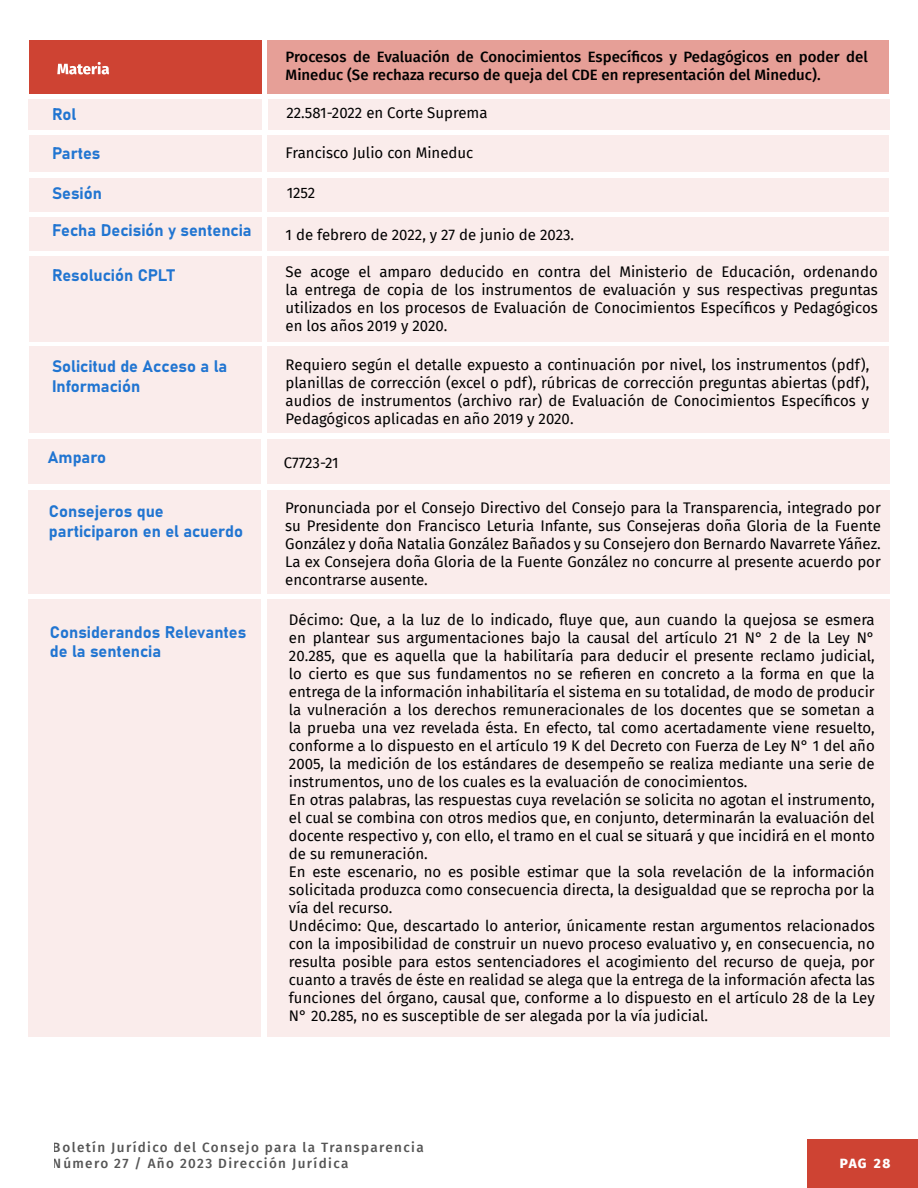
<style>
.page{position:relative;width:918px;height:1188px;background:#fff}
.page>*{position:absolute;margin:0;border:0;box-sizing:border-box;transform-origin:0 0}
.t1{font:16.5px/19.8px "Bahnschrift";color:#2175d1}
.t2{font:15px/18px "Fira Sans";color:#000;text-align:justify}
.t3{font:500 15px/18px "Fira Sans";color:#000}
.t4{font:500 13.5px/16.2px "Fira Sans";letter-spacing:.1em;color:#000}
.t5{font:800 13.5px "Fira Sans";color:#fff}
</style>
<div class="page">
<div style="left:807px;top:1140px;width:111px;height:48px;background:#ce4333"></div>
<div style="left:30px;top:40px;width:232px;height:54px;background:#ce4333"></div>
<div style="left:267px;top:40px;width:622px;height:54px;background:#e69f97"></div>
<svg style="left:57px;top:62px;width:52px;height:12px"></svg>
<div style="left:28px;top:99px;width:234px;height:31px;background:#faeceb"></div>
<div style="left:268px;top:99px;width:622px;height:31px;background:#faeceb"></div>
<div style="left:29px;top:135px;width:232px;height:36px;background:#faeceb"></div>
<div style="left:267px;top:135px;width:622px;height:36px;background:#faeceb"></div>
<div style="left:29px;top:179px;width:232px;height:33px;background:#faeceb"></div>
<div style="left:267px;top:179px;width:622px;height:33px;background:#faeceb"></div>
<div style="left:29px;top:256px;width:232px;height:86px;background:#faeceb"></div>
<div style="left:267px;top:256px;width:622px;height:86px;background:#faeceb"></div>
<div style="left:29px;top:218px;width:232px;height:33px;background:#faeceb"></div>
<div style="left:267px;top:218px;width:622px;height:33px;background:#faeceb"></div>
<div style="left:29px;top:347px;width:232px;height:86px;background:#faeceb"></div>
<div style="left:267px;top:347px;width:622px;height:86px;background:#faeceb"></div>
<div style="left:29px;top:491px;width:232px;height:103px;background:#faeceb"></div>
<div style="left:267px;top:491px;width:622px;height:103px;background:#faeceb"></div>
<div style="left:29px;top:439px;width:232px;height:44px;background:#faeceb"></div>
<div style="left:267px;top:439px;width:622px;height:44px;background:#faeceb"></div>
<div style="left:29px;top:599px;width:232px;height:438px;background:#faeceb"></div>
<div style="left:267px;top:599px;width:622px;height:438px;background:#faeceb"></div>
<p class="t1" style="left:52px;top:103px;width:26px">Rol</p>
<p class="t1" style="left:52px;top:142px;width:50px">Partes</p>
<p class="t1" style="left:52px;top:183px;width:51px">Sesión</p>
<p class="t1" style="left:52px;top:219px;width:201px">Fecha Decisión y sentencia</p>
<p class="t1" style="left:52px;top:264px;width:124px">Resolución CPLT</p>
<p class="t1" style="left:52px;top:355px;width:177px">Solicitud de Acceso a la<br>Información</p>
<p class="t3" style="left:286px;top:47px;width:584px">Procesos de Evaluación de Conocimientos Específicos y Pedagógicos en poder del<br>Mineduc (Se rechaza recurso de queja del CDE en representación del Mineduc).</p>
<p class="t2" style="left:286px;top:103px;width:203px">22.581-2022 en Corte Suprema</p>
<p class="t2" style="left:286px;top:143px;width:189px">Francisco Julio con Mineduc</p>
<p class="t2" style="left:287px;top:184px;width:30px">1252</p>
<p class="t2" style="left:286px;top:225px;width:290px">1 de febrero de 2022, y 27 de junio de 2023.</p>
<p class="t2" style="left:286px;top:263px;width:594px">Se acoge el amparo deducido en contra del Ministerio de Educación, ordenando la entrega de copia de los instrumentos de evaluación y sus respectivas preguntas utilizados en los procesos de Evaluación de Conocimientos Específicos y Pedagógicos en los años 2019 y 2020.</p>
<p class="t2" style="left:286px;top:355px;width:585px">Requiero según el detalle expuesto a continuación por nivel, los instrumentos (pdf), planillas de corrección (excel o pdf), rúbricas de corrección preguntas abiertas (pdf), audios de instrumentos (archivo rar) de Evaluación de Conocimientos Específicos y Pedagógicos aplicadas en año 2019 y 2020.</p>
<p class="t1" style="left:48px;top:446px;width:60px">Amparo</p>
<p class="t2" style="left:284px;top:453px;width:56px">C7723-21</p>
<p class="t1" style="left:49px;top:500px;width:196px">Consejeros que participaron en el acuerdo</p>
<p class="t1" style="left:50px;top:621px;width:198px">Considerandos Relevantes de la sentencia</p>
<p class="t2" style="left:285px;top:499px;width:597px">Pronunciada por el Consejo Directivo del Consejo para la Transparencia, integrado por su Presidente don Francisco Leturia Infante, sus Consejeras doña Gloria de la Fuente González y doña Natalia González Bañados y su Consejero don Bernardo Navarrete Yáñez.<br>La ex Consejera doña Gloria de la Fuente González no concurre al presente acuerdo por encontrarse ausente.</p>
<p class="t2" style="left:289px;top:611px;width:587px;text-align:left">Décimo: Que, a la luz de lo indicado, fluye que, aun cuando la quejosa se esmera en plantear sus argumentaciones bajo la causal del artículo 21 N° 2 de la Ley N° 20.285, que es aquella que la habilitaría para deducir el presente reclamo judicial, lo cierto es que sus fundamentos no se refieren en concreto a la forma en que la entrega de la información inhabilitaría el sistema en su totalidad, de modo de producir la vulneración a los derechos remuneracionales de los docentes que se sometan a la prueba una vez revelada ésta. En efecto, tal como acertadamente viene resuelto, conforme a lo dispuesto en el artículo 19 K del Decreto con Fuerza de Ley N° 1 del año 2005, la medición de los estándares de desempeño se realiza mediante una serie de instrumentos, uno de los cuales es la evaluación de conocimientos.<br>En otras palabras, las respuestas cuya revelación se solicita no agotan el instrumento, el cual se combina con otros medios que, en conjunto, determinarán la evaluación del docente respectivo y, con ello, el tramo en el cual se situará y que incidirá en el monto de su remuneración.<br>En este escenario, no es posible estimar que la sola revelación de la información solicitada produzca como consecuencia directa, la desigualdad que se reprocha por la vía del recurso.<br>Undécimo: Que, descartado lo anterior, únicamente restan argumentos relacionados con la imposibilidad de construir un nuevo proceso evaluativo y, en consecuencia, no resulta posible para estos sentenciadores el acogimiento del recurso de queja, por cuanto a través de éste en realidad se alega que la entrega de la información afecta las funciones del órgano, causal que, conforme a lo dispuesto en el artículo 28 de la Ley N° 20.285, no es susceptible de ser alegada por la vía judicial.</p>
<p class="t4" style="left:53px;top:1139px;width:372px">Boletín Jurídico del Consejo para la Transparencia<br>Número 27 / Año 2023 Dirección Jurídica</p>
<p class="t5" style="left:840px;top:1151px;width:52px">PAG 28</p>
</div>
